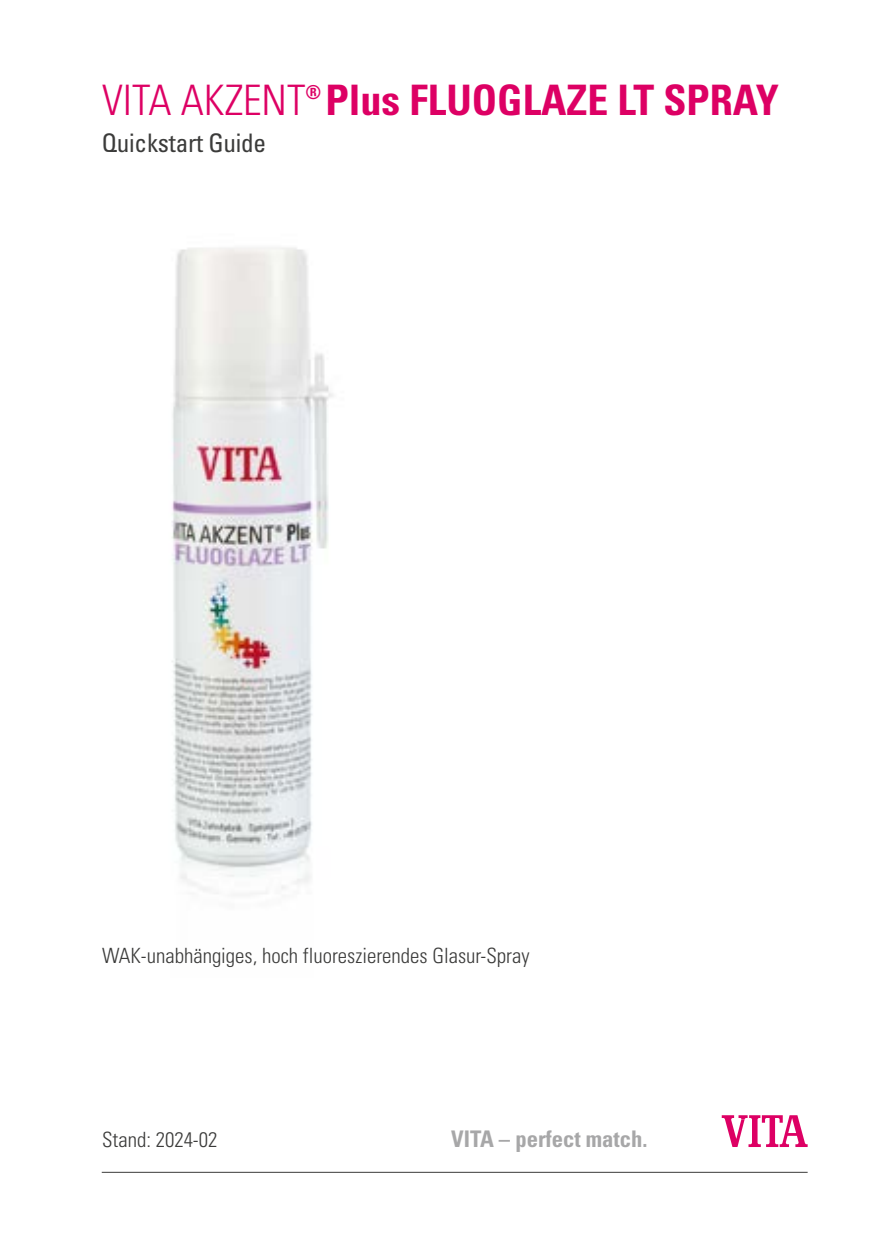
<style>
.page{position:relative;width:893px;height:1259px;background:#fff}
.page>*{position:absolute;margin:0;border:0;box-sizing:border-box;transform-origin:0 0}
.t1{font:700 condensed 42px "Univers LT Std";color:#dd0064}
.t2{font:condensed 25.5px "Univers LT";letter-spacing:-.01em;color:#3b3b3a}
.t3{font:700 condensed 22.8px "Univers LT Std";color:#a7a7a8}
.t4{font:300 condensed 21px "Univers LT Std";color:#3b3b3a}
.s1{font-weight:300}
</style>
<div class="page">
<hr style="left:102px;top:1171px;width:706px;height:1px;background:#3b3b3a">
<svg style="left:722px;top:1115px;width:86px;height:32px"></svg>
<img style="left:171px;top:247px;width:163px;height:647px">
<h1 class="t1" style="left:102px;top:75px;width:678px"><span class="s1">VITA AKZENT</span><sup>®</sup> Plus FLUOGLAZE LT SPRAY</h1>
<p class="t2" style="left:102px;top:127px;width:166px">Quickstart Guide</p>
<p class="t4" style="left:102px;top:943px;width:429px">WAK-unabhängiges, hoch fluoreszierendes Glasur-Spray</p>
<p class="t4" style="left:102px;top:1126px;width:117px">Stand: 2024-02</p>
<p class="t3" style="left:451px;top:1125px;width:198px">VITA – perfect match.</p>
</div>
